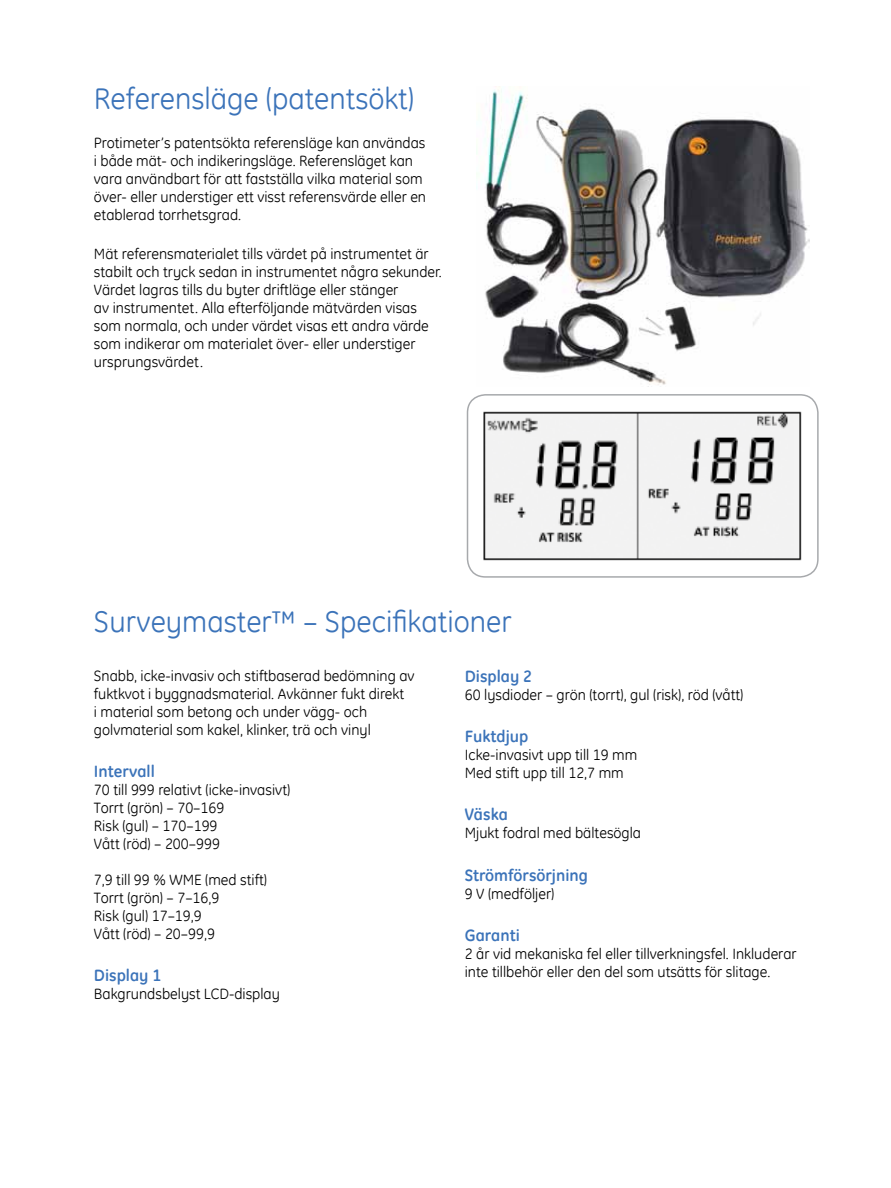
<style>
.page{position:relative;width:891px;height:1188px;background:#fff}
.page>*{position:absolute;margin:0;border:0;box-sizing:border-box;transform-origin:0 0}
.t1{font:30px "GE Inspira";color:#3b73b9}
.t2{font:700 16.5px "GE Inspira";color:#3b73b9}
.t3{font:15px/18px "GE Inspira";color:#000}
</style>
<div class="page">
<img style="left:476px;top:86px;width:333px;height:301px">
<img style="left:483px;top:411px;width:333px;height:158px">
<div style="left:467px;top:394px;width:352px;height:184px;border:2px solid #a7a9ac;border-radius:18px"></div>
<h1 class="t1" style="left:94px;top:79px;width:322px">Referensläge (patentsökt)</h1>
<p class="t3" style="left:94px;top:134px;width:334px">Protimeter’s patentsökta referensläge kan användas i både mät- och indikeringsläge. Referensläget kan vara användbart för att fastställa vilka material som över- eller understiger ett visst referensvärde eller en etablerad torrhetsgrad.</p>
<p class="t3" style="left:94px;top:245px;width:349px">Mät referensmaterialet tills värdet på instrumentet är stabilt och tryck sedan in instrumentet några sekunder.<br>Värdet lagras tills du byter driftläge eller stänger<br>av instrumentet. Alla efterföljande mätvärden visas som normala, och under värdet visas ett andra värde som indikerar om materialet över- eller understiger ursprungsvärdet.</p>
<h1 class="t1" style="left:94px;top:602px;width:419px">Surveymaster™ – Specifikationer</h1>
<p class="t3" style="left:94px;top:666px;width:322px">Snabb, icke-invasiv och stiftbaserad bedömning av fuktkvot i byggnadsmaterial. Avkänner fukt direkt<br>i material som betong och under vägg- och golvmaterial som kakel, klinker, trä och vinyl</p>
<p class="t2" style="left:94px;top:761px;width:62px">Intervall</p>
<p class="t3" style="left:94px;top:780px;width:198px">70 till 999 relativt (icke-invasivt)<br>Torrt (grön) – 70–169<br>Risk (gul) – 170–199<br>Vått (röd) – 200–999</p>
<p class="t3" style="left:94px;top:870px;width:175px">7,9 till 99 % WME (med stift)<br>Torrt (grön) – 7–16,9<br>Risk (gul) 17–19,9<br>Vått (röd) – 20–99,9</p>
<p class="t2" style="left:94px;top:965px;width:69px">Display 1</p>
<p class="t3" style="left:94px;top:985px;width:188px">Bakgrundsbelyst LCD-display</p>
<p class="t2" style="left:465px;top:666px;width:69px">Display 2</p>
<p class="t3" style="left:465px;top:685px;width:280px">60 lysdioder – grön (torrt), gul (risk), röd (vått)</p>
<p class="t2" style="left:465px;top:726px;width:65px">Fuktdjup</p>
<p class="t3" style="left:465px;top:746px;width:174px">Icke-invasivt upp till 19 mm<br>Med stift upp till 12,7 mm</p>
<p class="t2" style="left:465px;top:804px;width:45px">Väska</p>
<p class="t3" style="left:465px;top:824px;width:178px">Mjukt fodral med bältesögla</p>
<p class="t2" style="left:465px;top:864px;width:125px">Strömförsörjning</p>
<p class="t3" style="left:465px;top:884px;width:91px">9 V (medföljer)</p>
<p class="t2" style="left:465px;top:925px;width:57px">Garanti</p>
<p class="t3" style="left:465px;top:944px;width:333px">2 år vid mekaniska fel eller tillverkningsfel. Inkluderar inte tillbehör eller den del som utsätts för slitage.</p>
</div>
